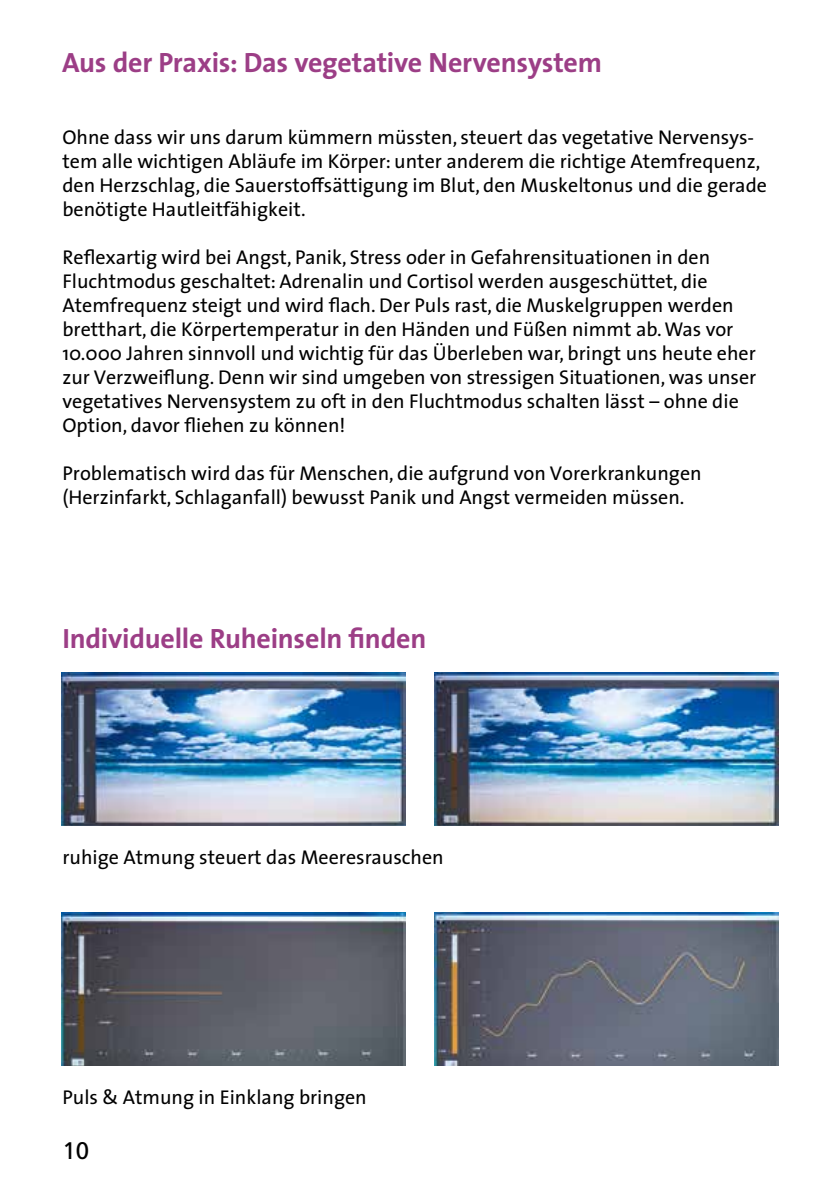
<style>
.page{position:relative;width:840px;height:1191px;background:#fff}
.page>*{position:absolute;margin:0;border:0;box-sizing:border-box;transform-origin:0 0}
.t1{font:700 28px "The Sans";letter-spacing:-.01em;color:#9c3e86}
.t2{font:24px "Frutiger LT Std";color:#000}
.t3{font:20px/24px "The Sans";color:#000}
</style>
<div class="page">
<img style="left:61px;top:672px;width:344px;height:153px">
<img style="left:61px;top:912px;width:344px;height:153px">
<img style="left:434px;top:672px;width:344px;height:153px">
<img style="left:434px;top:912px;width:344px;height:153px">
<h1 class="t1" style="left:62px;top:39px;width:541px">Aus der Praxis: Das vegetative Nervensystem</h1>
<p class="t3" style="left:62px;top:125px;width:705px">Ohne dass wir uns darum kümmern müssten, steuert das vegetative Nervensys&shy;tem alle wichtigen Abläufe im Körper: unter anderem die richtige Atemfrequenz, den Herzschlag, die Sauerstoffsättigung im Blut, den Muskeltonus und die gerade benötigte Hautleitfähigkeit.</p>
<p class="t3" style="left:62px;top:245px;width:695px">Reflexartig wird bei Angst, Panik, Stress oder in Gefahrensituationen in den Fluchtmodus geschaltet: Adrenalin und Cortisol werden ausgeschüttet, die Atemfrequenz steigt und wird flach. Der Puls rast, die Muskelgruppen werden bretthart, die Körpertemperatur in den Händen und Füßen nimmt ab. Was vor 10.000 Jahren sinnvoll und wichtig für das Überleben war, bringt uns heute eher zur Verzweiflung. Denn wir sind umgeben von stressigen Situationen, was unser vegetatives Nervensystem zu oft in den Fluchtmodus schalten lässt – ohne die Option, davor fliehen zu können!</p>
<p class="t3" style="left:62px;top:461px;width:640px">Problematisch wird das für Menschen, die aufgrund von Vorerkrankungen (Herzinfarkt, Schlaganfall) bewusst Panik und Angst vermeiden müssen.</p>
<h1 class="t1" style="left:62px;top:615px;width:365px">Individuelle Ruheinseln finden</h1>
<p class="t3" style="left:62px;top:845px;width:382px">ruhige Atmung steuert das Meeresrauschen</p>
<p class="t3" style="left:62px;top:1085px;width:306px">Puls &amp; Atmung in Einklang bringen</p>
<p class="t2" style="left:62px;top:1136px;width:28px">10</p>
</div>
